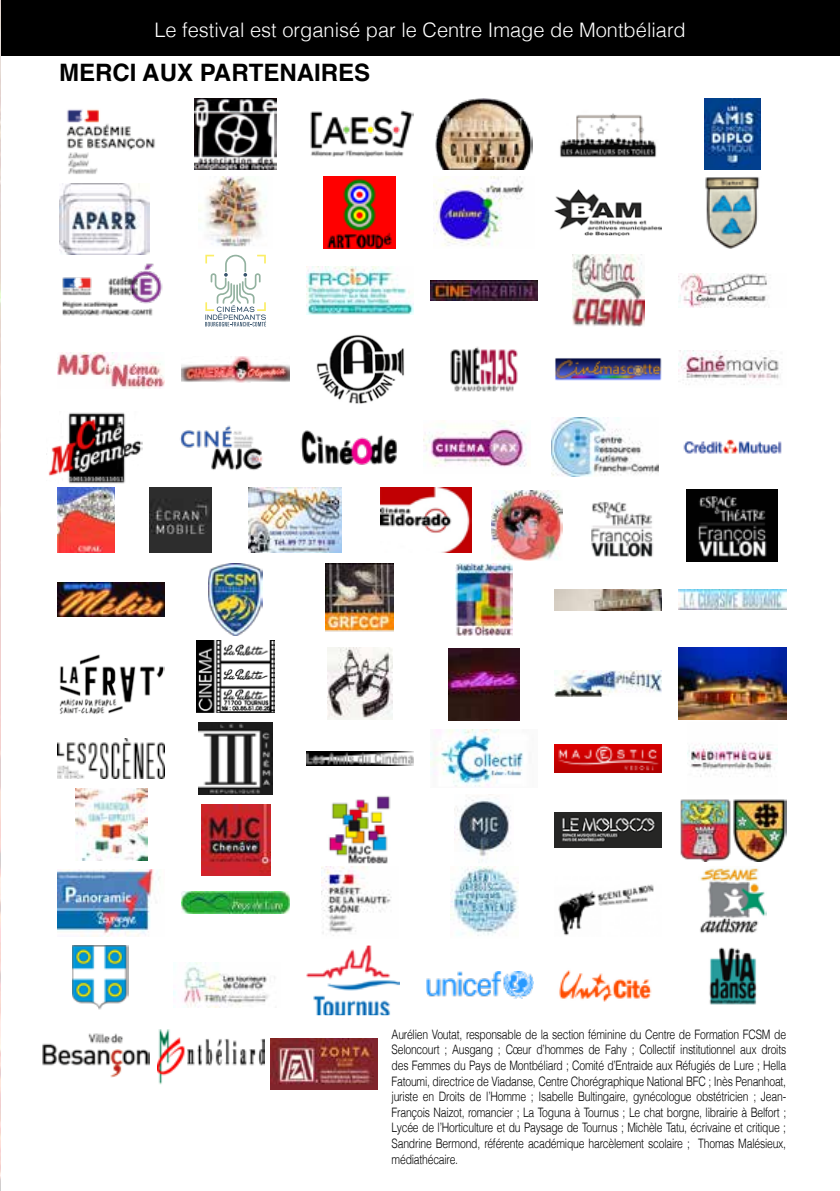
<style>
.page{position:relative;width:840px;height:1191px;background:#fff}
.page>*{position:absolute;margin:0;border:0;box-sizing:border-box;transform-origin:0 0}
.t1{font:700 24px "Helvetica";color:#000}
.t2{font:300 20px "Helvetica";color:#fff}
.t3{font:300 13px/15.6px "Helvetica";letter-spacing:-.02em;color:#000;text-align:justify;scale:.8 1}
</style>
<div class="page">
<img style="left:0;top:0;width:1px;height:1191px">
<img style="left:66px;top:109px;width:89px;height:65px">
<img style="left:194px;top:98px;width:83px;height:72px">
<img style="left:310px;top:110px;width:103px;height:47px">
<img style="left:435px;top:98px;width:97px;height:72px">
<img style="left:560px;top:113px;width:97px;height:45px">
<img style="left:704px;top:98px;width:55px;height:72px">
<img style="left:60px;top:183px;width:89px;height:72px">
<img style="left:198px;top:176px;width:68px;height:71px">
<img style="left:324px;top:176px;width:71px;height:72px">
<img style="left:433px;top:176px;width:91px;height:70px">
<img style="left:554px;top:189px;width:107px;height:46px">
<img style="left:705px;top:177px;width:55px;height:71px">
<img style="left:62px;top:263px;width:101px;height:53px">
<svg style="left:205px;top:255px;width:61px;height:71px"></svg>
<img style="left:306px;top:266px;width:107px;height:49px">
<img style="left:430px;top:281px;width:107px;height:19px">
<img style="left:572px;top:255px;width:71px;height:71px">
<img style="left:678px;top:274px;width:89px;height:33px">
<img style="left:58px;top:352px;width:107px;height:36px">
<img style="left:182px;top:356px;width:107px;height:27px">
<img style="left:316px;top:335px;width:88px;height:69px">
<img style="left:450px;top:346px;width:68px;height:46px">
<img style="left:555px;top:358px;width:106px;height:22px">
<img style="left:678px;top:350px;width:101px;height:35px">
<img style="left:46px;top:412px;width:96px;height:71px">
<img style="left:180px;top:425px;width:83px;height:45px">
<img style="left:300px;top:430px;width:97px;height:35px">
<img style="left:423px;top:421px;width:106px;height:46px">
<img style="left:551px;top:418px;width:107px;height:58px">
<img style="left:683px;top:439px;width:99px;height:15px">
<img style="left:58px;top:582px;width:107px;height:34px">
<img style="left:208px;top:564px;width:54px;height:71px">
<img style="left:325px;top:564px;width:68px;height:68px">
<img style="left:455px;top:564px;width:57px;height:71px">
<img style="left:554px;top:589px;width:107px;height:21px">
<img style="left:678px;top:590px;width:107px;height:19px">
<img style="left:58px;top:738px;width:107px;height:41px">
<img style="left:199px;top:723px;width:73px;height:71px">
<img style="left:306px;top:751px;width:107px;height:15px">
<img style="left:430px;top:729px;width:93px;height:58px">
<img style="left:554px;top:744px;width:107px;height:29px">
<img style="left:687px;top:743px;width:90px;height:34px">
<img style="left:75px;top:788px;width:72px;height:72px">
<img style="left:201px;top:804px;width:69px;height:71px">
<img style="left:328px;top:796px;width:63px;height:68px">
<img style="left:454px;top:794px;width:57px;height:69px">
<img style="left:554px;top:812px;width:107px;height:35px">
<img style="left:680px;top:799px;width:105px;height:62px">
<img style="left:58px;top:869px;width:103px;height:67px">
<img style="left:182px;top:892px;width:107px;height:21px">
<img style="left:321px;top:866px;width:71px;height:70px">
<img style="left:450px;top:866px;width:68px;height:70px">
<img style="left:558px;top:884px;width:96px;height:52px">
<img style="left:700px;top:868px;width:66px;height:66px">
<img style="left:73px;top:946px;width:55px;height:64px">
<img style="left:173px;top:962px;width:102px;height:45px">
<img style="left:307px;top:946px;width:92px;height:68px">
<div style="left:298px;top:943px;width:109px;height:74px;border:2px solid #fff"></div>
<img style="left:426px;top:971px;width:107px;height:27px">
<img style="left:559px;top:970px;width:93px;height:32px">
<img style="left:709px;top:947px;width:48px;height:58px">
<div style="left:1px;top:0;width:838px;height:56px;background:#000"></div>
<img style="left:58px;top:487px;width:57px;height:65px">
<img style="left:248px;top:487px;width:93px;height:65px">
<img style="left:381px;top:487px;width:90px;height:65px">
<img style="left:491px;top:490px;width:71px;height:70px">
<img style="left:591px;top:502px;width:62px;height:56px">
<img style="left:686px;top:490px;width:91px;height:71px">
<img style="left:59px;top:654px;width:106px;height:60px">
<img style="left:197px;top:640px;width:77px;height:72px">
<img style="left:327px;top:647px;width:65px;height:72px">
<img style="left:554px;top:670px;width:107px;height:27px">
<img style="left:678px;top:648px;width:107px;height:71px">
<img style="left:448px;top:649px;width:71px;height:71px">
<img style="left:42px;top:1033px;width:107px;height:44px">
<img style="left:157px;top:1029px;width:107px;height:56px">
<img style="left:149px;top:487px;width:63px;height:65px">
<img style="left:270px;top:1038px;width:107px;height:51px">
<h2 class="t2" style="left:154px;top:17px;width:532px">Le festival est organisé par le Centre Image de Montbéliard</h2>
<h1 class="t1" style="left:59px;top:53px;width:312px">MERCI AUX PARTENAIRES</h1>
<p class="t3" style="left:391px;top:1026px;width:494px">Aurélien Voutat, responsable de la section féminine du Centre de Formation FCSM de Seloncourt ; Ausgang ; Cœur d’hommes de Fahy ; Collectif institutionnel aux droits des Femmes du Pays de Montbéliard ; Comité d’Entraide aux Réfugiés de Lure ; Hella Fatoumi, directrice de Viadanse, Centre Chorégraphique National BFC ; Inès Penanhoat, juriste en Droits de l’Homme ; Isabelle Bultingaire, gynécologue obstétricien ; Jean-François Naizot, romancier ; La Toguna à Tournus ; Le chat borgne, librairie à Belfort ; Lycée de l’Horticulture et du Paysage de Tournus ; Michèle Tatu, écrivaine et critique ; Sandrine Bermond, référente académique harcèlement scolaire ; Thomas Malésieux, médiathécaire.</p>
</div>
